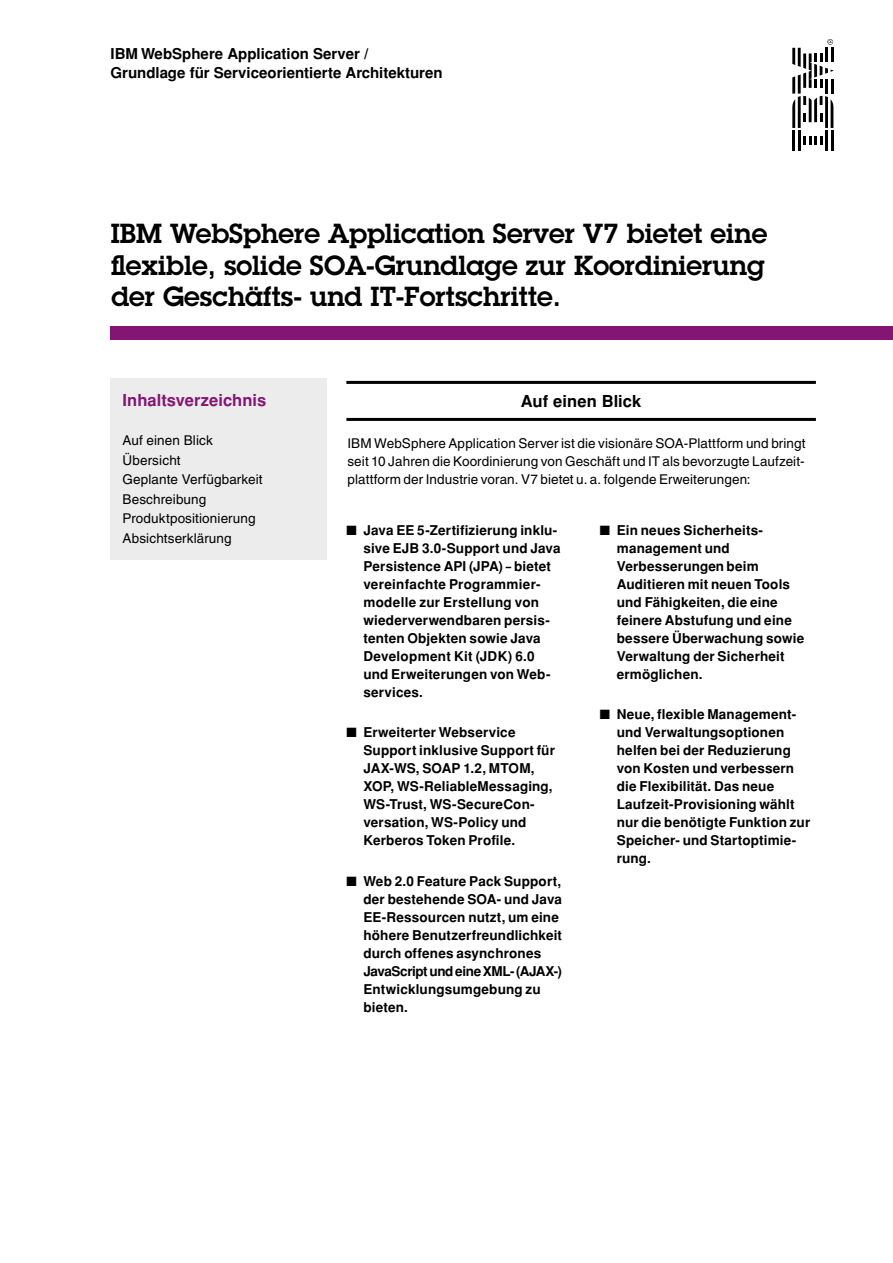
<style>
.page{position:relative;width:893px;height:1263px;background:#fff}
.page>*{position:absolute;margin:0;border:0;box-sizing:border-box;transform-origin:0 0}
.t1{font:600 27px/31.5px "Lubalin Graph Std";color:#000;text-align:justify}
.t2{font:700 16.5px "IBM Helvetica 2004";letter-spacing:.005em;color:#851573}
.t3{font:700 16.5px "IBM Helvetica 2004";letter-spacing:.005em;color:#000}
.t4{font:700 15px/19.5px "IBM Helvetica 2004";color:#000}
.t5{font:700 13.5px/18px "IBM Helvetica 2004";letter-spacing:.015em;color:#000}
.t6{font:13.5px/19.5px "IBM Helvetica 2004";letter-spacing:.01em;color:#000;text-align:justify}
</style>
<div class="page">
<hr style="left:792px;top:131px;width:3px;height:20px;background:#000">
<hr style="left:798px;top:131px;width:3px;height:20px;background:#000">
<svg style="left:803px;top:137px;width:19px;height:8px"></svg>
<hr style="left:825px;top:131px;width:3px;height:20px;background:#000">
<hr style="left:831px;top:131px;width:2px;height:20px;background:#000">
<svg style="left:792px;top:39px;width:41px;height:89px"></svg>
<div style="left:111px;top:379px;width:216px;height:181px;background:#ececed"></div>
<hr style="left:346px;top:381px;width:470px;height:3px;background:#000">
<hr style="left:346px;top:418px;width:470px;height:3px;background:#000">
<div style="left:111px;top:326px;width:782px;height:14px;background:#851573"></div>
<p class="t4" style="left:111px;top:44px;width:334px">IBM WebSphere Application Server /<br>Grundlage für Serviceorientierte Architekturen</p>
<h1 class="t1" style="left:111px;top:217px;width:658px">IBM WebSphere Application Server V7 bietet eine flexible, solide SOA-Grundlage zur Koordinierung der Geschäfts- und IT-Fortschritte.</h1>
<p class="t2" style="left:123px;top:391px;width:145px">Inhaltsverzeichnis</p>
<p class="t6" style="left:123px;top:431px;width:141px;text-align:left">Auf einen Blick<br>Übersicht<br>Geplante Verfügbarkeit<br>Beschreibung<br>Produktpositionierung<br>Absichtserklärung</p>
<p class="t3" style="left:521px;top:391px;width:122px">Auf einen Blick</p>
<p class="t6" style="left:347px;top:434px;width:460px;line-height:18px">IBM WebSphere Application Server ist die visionäre SOA-Plattform und bringt seit 10 Jahren die Koordinierung von Geschäft und IT als bevorzugte Laufzeit&shy;plattform der Industrie voran. V7 bietet u. a. folgende Erweiterungen:</p>
<p class="t5" style="left:363px;top:521px;width:199px;text-indent:-17px">■ Java EE 5-Zertifizierung inklu&shy;sive EJB 3.0-Support und Java<br>Persistence API (JPA) – bietet vereinfachte Programmier&shy;modelle zur Erstellung von wiederverwendbaren persis&shy;tenten Objekten sowie Java<br>Development Kit (JDK) 6.0 und Erweiterungen von Web&shy;services.</p>
<p class="t5" style="left:363px;top:724px;width:193px;text-indent:-17px">■ Erweiterter Webservice<br>Support inklusive Support für<br>JAX-WS, SOAP 1.2, MTOM,<br>XOP, WS-ReliableMessaging,<br>WS-Trust, WS-SecureCon&shy;versation, WS-Policy und<br>Kerberos Token Profile.</p>
<p class="t5" style="left:363px;top:872px;width:200px;text-indent:-17px">■ Web 2.0 Feature Pack Support, der bestehende SOA- und Java<br>EE-Ressourcen nutzt, um eine höhere Benutzerfreundlichkeit durch offenes asynchrones<br>JavaScript und eine XML- (AJAX-)<br>Entwicklungsumgebung zu bieten.</p>
<p class="t5" style="left:617px;top:521px;width:189px;text-indent:-17px">■ Ein neues Sicherheits&shy;management und<br>Verbesserungen beim<br>Auditieren mit neuen Tools und Fähigkeiten, die eine feinere Abstufung und eine bessere Überwachung sowie<br>Verwaltung der Sicherheit ermöglichen.</p>
<p class="t5" style="left:617px;top:706px;width:195px;text-indent:-17px">■ Neue, flexible Management&shy;und Verwaltungsoptionen helfen bei der Reduzierung von Kosten und verbessern die Flexibilität. Das neue<br>Laufzeit-Provisioning wählt nur die benötigte Funktion zur<br>Speicher- und Startoptimie&shy;rung.</p>
</div>
